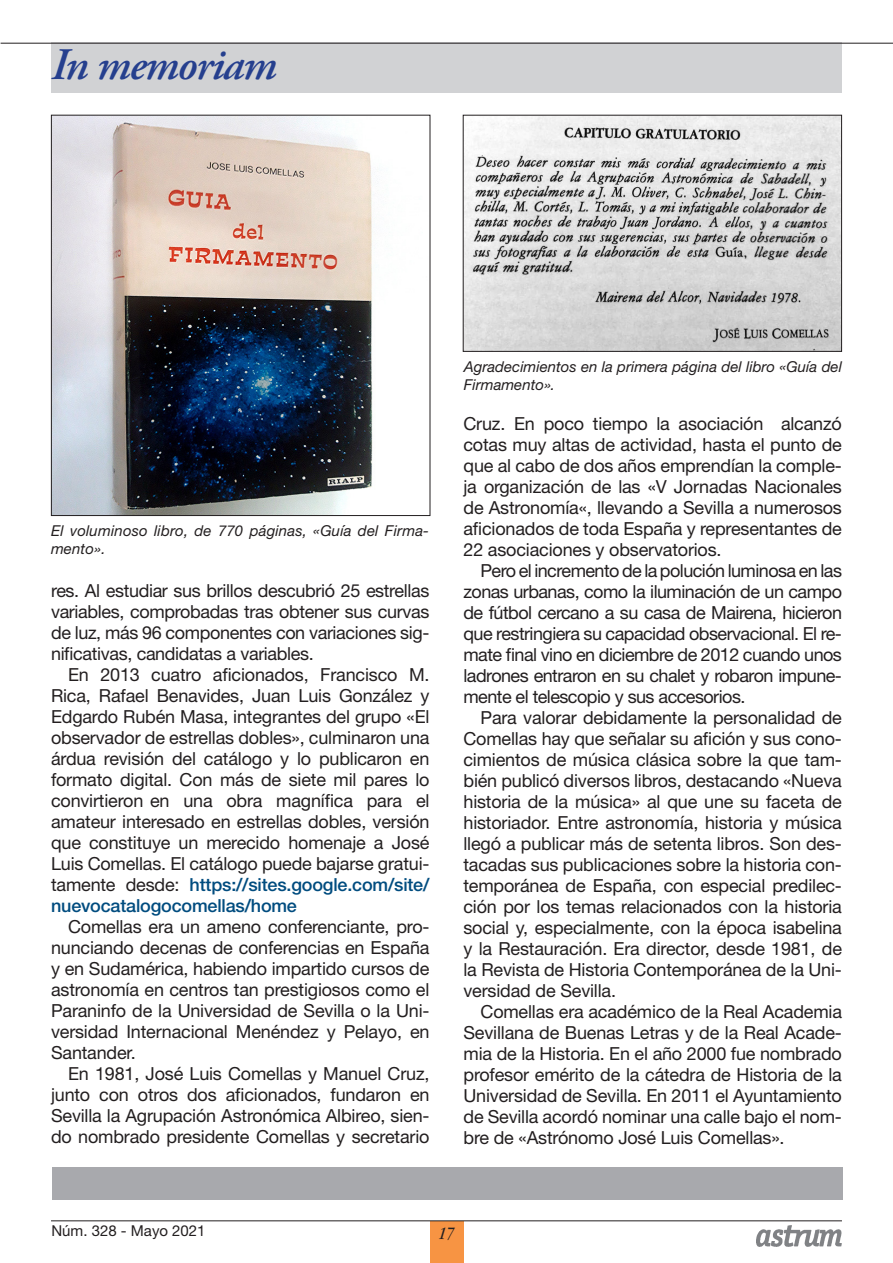
<style>
.page{position:relative;width:893px;height:1263px;background:#fff}
.page>*{position:absolute;margin:0;border:0;box-sizing:border-box;transform-origin:0 0}
.t1{font:italic 600 45px "Adobe Garamond Pro";letter-spacing:-.03em;color:#253f8e}
.Text_cos_12_normal{font:18px/21px "Helvetica Neue LT Std";letter-spacing:-.01em;color:#231f20;text-align:justify}
.t2{font:italic condensed 18px "ITC Garamond Std";color:#231f20}
.Peus{font:italic 15px/18px "Helvetica Neue LT Std";color:#231f20}
.t3{font:15px "Helvetica Neue LT Std";color:#231f20}
.s1{font-weight:500;color:#014c7f}
</style>
<div class="page">
<div style="left:431px;top:1221px;width:33px;height:42px;background:#f79443"></div>
<div style="left:52px;top:43px;width:790px;height:50px;background:#d1d2d4"></div>
<hr style="left:1px;top:43px;width:892px;height:1px;background:#231f20">
<hr style="left:51px;top:1220px;width:791px;height:1px;background:#231f20">
<img style="left:757px;top:1226px;width:85px;height:20px">
<img style="left:465px;top:117px;width:375px;height:233px">
<div style="left:463px;top:115px;width:379px;height:237px;border:1px solid #231f20"></div>
<div style="left:52px;top:1167px;width:791px;height:32px;background:#a8a9ad"></div>
<img style="left:53px;top:117px;width:320px;height:397px">
<div style="left:51px;top:115px;width:379px;height:401px;border:1px solid #231f20"></div>
<p class="t1" style="left:51px;top:39px;width:227px">In memoriam</p>
<p class="Peus" style="left:51px;top:522px;width:380px">El voluminoso libro, de 770 páginas, «Guía del Firma&shy;mento».</p>
<p class="Text_cos_12_normal" style="left:51px;top:580px;width:380px">res. Al estudiar sus brillos descubrió 25 estrellas variables, comprobadas tras obtener sus curvas de luz, más 96 componentes con variaciones sig&shy;nificativas, candidatas a variables.</p>
<p class="Text_cos_12_normal" style="left:51px;top:664px;width:380px;text-indent:17px">En 2013 cuatro aficionados, Francisco M.<br>Rica, Rafael Benavides, Juan Luis González y Edgardo Rubén Masa, integrantes del grupo «El observador de estrellas dobles», culminaron una árdua revisión del catálogo y lo publicaron en formato digital. Con más de siete mil pares lo convirtieron en una obra magnífica para el amateur interesado en estrellas dobles, versión que constituye un merecido homenaje a José Luis Comellas. El catálogo puede bajarse gratui&shy;tamente desde: <span class="s1">https://sites.google.com/site/ nuevocatalogocomellas/home</span></p>
<p class="Text_cos_12_normal" style="left:51px;top:916px;width:380px;text-indent:17px">Comellas era un ameno conferenciante, pro&shy;nunciando decenas de conferencias en España y en Sudamérica, habiendo impartido cursos de astronomía en centros tan prestigiosos como el Paraninfo de la Universidad de Sevilla o la Uni&shy;versidad Internacional Menéndez y Pelayo, en Santander.</p>
<p class="Text_cos_12_normal" style="left:51px;top:1063px;width:380px;text-indent:17px">En 1981, José Luis Comellas y Manuel Cruz, junto con otros dos aficionados, fundaron en Sevilla la Agrupación Astronómica Albireo, sien&shy;do nombrado presidente Comellas y secretario</p>
<p class="Peus" style="left:464px;top:357px;width:380px">Agradecimientos en la primera página del libro «Guía del<br>Firmamento».</p>
<p class="Text_cos_12_normal" style="left:463px;top:413px;width:380px">Cruz. En poco tiempo la asociación alcanzó cotas muy altas de actividad, hasta el punto de que al cabo de dos años emprendían la comple&shy;ja organización de las «V Jornadas Nacionales de Astronomía«, llevando a Sevilla a numerosos aficionados de toda España y representantes de 22 asociaciones y observatorios.</p>
<p class="Text_cos_12_normal" style="left:463px;top:560px;width:380px;text-indent:17px">Pero el incremento de la polución luminosa en las zonas urbanas, como la iluminación de un campo de fútbol cercano a su casa de Mairena, hicieron que restringiera su capacidad observacional. El re&shy;mate final vino en diciembre de 2012 cuando unos ladrones entraron en su chalet y robaron impune&shy;mente el telescopio y sus accesorios.</p>
<p class="Text_cos_12_normal" style="left:463px;top:707px;width:380px;text-indent:17px">Para valorar debidamente la personalidad de Comellas hay que señalar su afición y sus cono&shy;cimientos de música clásica sobre la que tam&shy;bién publicó diversos libros, destacando «Nueva historia de la música» al que une su faceta de historiador. Entre astronomía, historia y música llegó a publicar más de setenta libros. Son des&shy;tacadas sus publicaciones sobre la historia con&shy;temporánea de España, con especial predilec&shy;ción por los temas relacionados con la historia social y, especialmente, con la época isabelina y la Restauración. Era director, desde 1981, de la Revista de Historia Contemporánea de la Uni&shy;versidad de Sevilla.</p>
<p class="Text_cos_12_normal" style="left:463px;top:1001px;width:380px;text-indent:17px">Comellas era académico de la Real Academia Sevillana de Buenas Letras y de la Real Acade&shy;mia de la Historia. En el año 2000 fue nombrado profesor emérito de la cátedra de Historia de la Universidad de Sevilla. En 2011 el Ayuntamiento de Sevilla acordó nominar una calle bajo el nom&shy;bre de «Astrónomo José Luis Comellas».</p>
<p class="t3" style="left:51px;top:1222px;width:156px">Núm. 328 - Mayo 2021</p>
<p class="t2" style="left:438px;top:1224px;width:18px">17</p>
</div>
